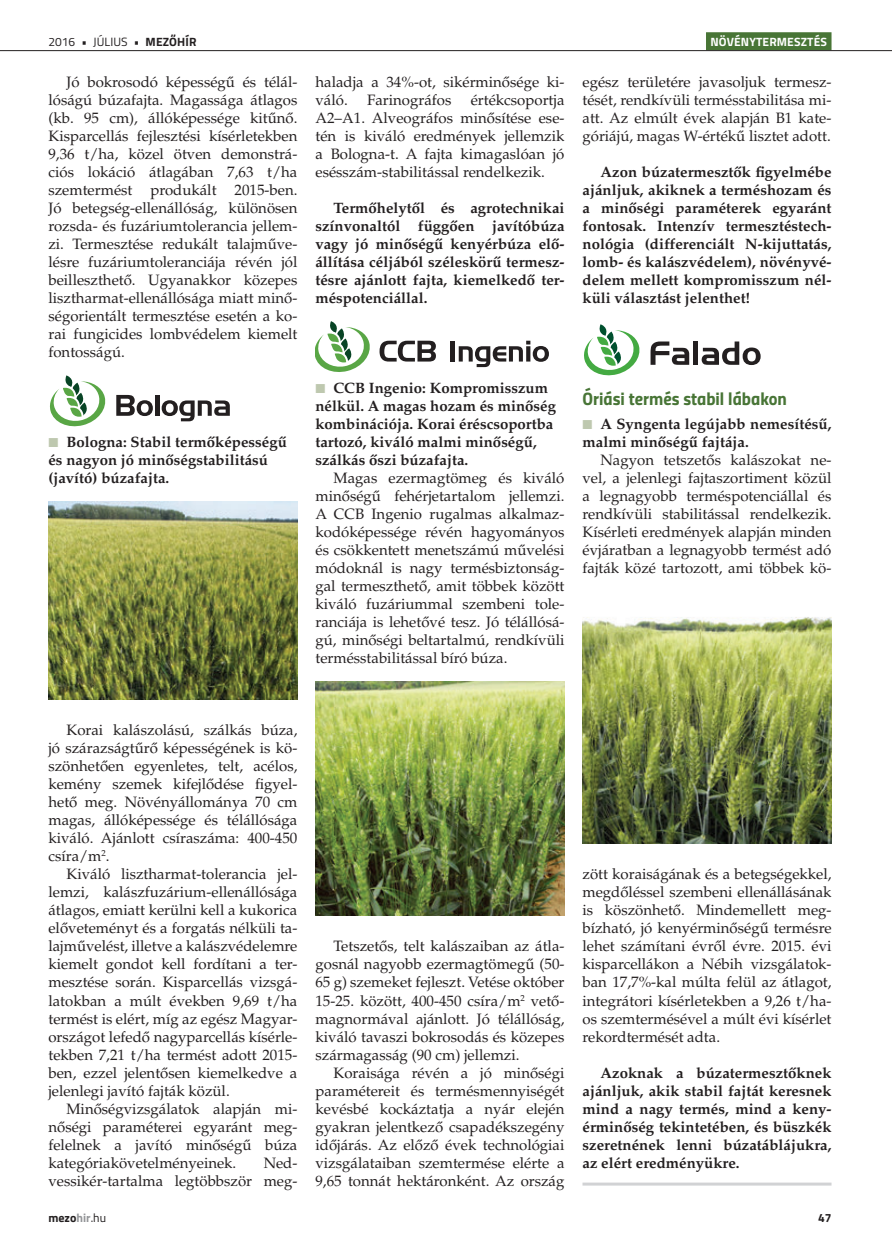
<style>
.page{position:relative;width:892px;height:1259px;background:#fff}
.page>*{position:absolute;margin:0;border:0;box-sizing:border-box;transform-origin:0 0}
.t1{font:18px "Titillium Bold Upright";color:#487536}
.t2{font:15px/18px "Palatino LT Std";color:#231f20;text-align:justify}
.t3{font:700 15px/18px "Palatino LT Std";color:#231f20}
.t4{font:12px "Titillium";letter-spacing:.01em;color:#231f20}
.t5{font:700 12px "Titillium";letter-spacing:.01em;color:#fff}
.t6{font:700 12px "Titillium";color:#231f20}
.s1{font-weight:700}
.s2{color:#939598}
.s3{font-weight:400}
</style>
<div class="page">
<div style="left:706px;top:32px;width:125px;height:18px;background:#487536"></div>
<hr style="left:0;top:50px;width:892px;height:1px;background:#231f20">
<svg style="left:50px;top:375px;width:56px;height:52px"></svg>
<svg style="left:116px;top:395px;width:37px;height:21px"></svg>
<hr style="left:155px;top:395px;width:4px;height:21px;background:#231f20">
<svg style="left:162px;top:400px;width:68px;height:21px"></svg>
<svg style="left:315px;top:321px;width:55px;height:51px"></svg>
<svg style="left:380px;top:341px;width:56px;height:20px"></svg>
<hr style="left:451px;top:341px;width:4px;height:20px;background:#231f20">
<svg style="left:459px;top:341px;width:90px;height:26px"></svg>
<hr style="left:582px;top:1182px;width:249px;height:3px;background:#d1d2d4">
<svg style="left:584px;top:324px;width:56px;height:52px"></svg>
<svg style="left:650px;top:341px;width:39px;height:24px"></svg>
<div style="left:693px;top:341px;width:5px;height:24px;background:#231f20"></div>
<svg style="left:702px;top:341px;width:59px;height:24px"></svg>
<img style="left:48px;top:501px;width:249px;height:198px">
<img style="left:315px;top:681px;width:249px;height:234px">
<img style="left:582px;top:617px;width:249px;height:226px">
<p class="t4" style="left:48px;top:33px;width:150px">2016 • JÚLIUS • <span class="s1">MEZŐHÍR</span></p>
<p class="t5" style="left:710px;top:32px;width:118px">NÖVÉNYTERMESZTÉS</p>
<p class="t2" style="left:48px;top:73px;width:251px;text-indent:18px">Jó bokrosodó képességű és télál&shy;lóságú búzafajta. Magassága átlagos (kb. 95 cm), állóképessége kitűnő.<br>Kisparcellás fejlesztési kísérletekben 9,36 t/ha, közel ötven demonstrá&shy;ciós lokáció átlagában 7,63 t/ha szemtermést produkált 2015-ben.<br>Jó betegség-ellenállóság, különösen rozsda- és fuzáriumtolerancia jellem&shy;zi. Termesztése redukált talajműve&shy;lésre fuzáriumtoleranciája révén jól beilleszthető. Ugyanakkor közepes lisztharmat-ellenállósága miatt minő&shy;ségorientált termesztése esetén a ko&shy;rai fungicides lombvédelem kiemelt fontosságú.</p>
<p class="t3" style="left:48px;top:433px;width:240px;text-indent:18px">Bologna: Stabil termőképességű és nagyon jó minőségstabilitású (javító) búzafajta.</p>
<p class="t2" style="left:315px;top:73px;width:250px">haladja a 34%-ot, sikérminősége ki&shy;váló.</p>
<p class="t2" style="left:367px;top:91px;width:86px">Farinográfos</p>
<p class="t2" style="left:315px;top:91px;width:251px;text-indent:155px">értékcsoportja A2–A1. Alveográfos minősítése ese&shy;tén is kiváló eredmények jellemzik a Bologna-t. A fajta kimagaslóan jó esésszám-stabilitással rendelkezik.</p>
<p class="t3" style="left:315px;top:199px;width:251px;text-align:justify;text-indent:18px">Termőhelytől és agrotechnikai színvonaltól függően javítóbúza vagy jó minőségű kenyérbúza elő&shy;állítása céljából széleskörű termesz&shy;tésre ajánlott fajta, kiemelkedő ter&shy;méspotenciállal.</p>
<p class="t2" style="left:582px;top:73px;width:251px">egész területére javasoljuk termesz&shy;tését, rendkívüli termésstabilitása mi&shy;att. Az elmúlt évek alapján B1 kate&shy;góriájú, magas W-értékű lisztet adott.</p>
<p class="t3" style="left:582px;top:163px;width:250px;text-align:justify;text-indent:18px">Azon búzater mesztők gyelmébe ajánljuk, akiknek a terméshozam és a minőségi paraméterek egyaránt fontosak. Intenzív termesztéstech&shy;nológia (differenciált N-kijuttatás, lomb- és kalászvédelem), növényvé&shy;delem mellett kompromisszum nél&shy;küli választást jelenthet!</p>
<p class="t3" style="left:315px;top:379px;width:242px;text-indent:18px">CCB Ingenio: Kompromisszum nélkül. A magas hozam és minőség kombinációja. Korai éréscsoportba tartozó, kiváló malmi minőségű, szálkás őszi búzafajta.</p>
<p class="t2" style="left:315px;top:469px;width:251px;text-indent:18px">Magas ezermagtömeg és kiváló minőségű fehérjetartalom jellemzi.<br>A CCB Ingenio rugalmas alkalmaz&shy;kodóképessége révén hagyományos és csökkentett menetszámú művelési módoknál is nagy termésbiztonság&shy;gal termeszthető, amit többek között kiváló fuzáriummal szembeni tole&shy;ranciája is lehetővé tesz. Jó télállósá&shy;gú, minőségi beltartalmú, rendkívüli termésstabilitással bíró búza.</p>
<p class="t1" style="left:582px;top:384px;width:206px">Óriási termés stabil lábakon</p>
<p class="t3" style="left:582px;top:415px;width:250px;text-indent:18px">A Syngenta legújabb nemesítésű, malmi minőségű fajtája.</p>
<p class="t2" style="left:582px;top:451px;width:251px;text-indent:18px">Nagyon tetszetős kalászokat ne&shy;vel, a jelenlegi fajtaszortiment közül a legnagyobb terméspotenciállal és rendkívüli stabilitással rendelkezik.<br>Kísérleti eredmények alapján minden évjáratban a legnagyobb termést adó fajták közé tartozott, ami többek kö-</p>
<p class="t2" style="left:48px;top:721px;width:251px;text-indent:18px">Korai kalászolású, szálkás búza, jó szárazságtűrő képességének is kö&shy;szönhetően egyenletes, telt, acélos, kemény szemek kifejlődése</p>
<p class="t2" style="left:48px;top:775px;width:251px;text-indent:216px">gyel&shy;hető meg. Növényállománya 70 cm magas, állóképessége és télállósága kiváló. Ajánlott csíraszáma: 400-450 csíra/m<sup>2</sup>.</p>
<p class="t2" style="left:48px;top:865px;width:251px;text-indent:18px">Kiváló lisztharmat-tolerancia jel&shy;lemzi, kalászfuzárium-ellenállósága átlagos, emiatt kerülni kell a kukorica előveteményt és a forgatás nélküli ta&shy;lajművelést, illetve a kalászvédelemre kiemelt gondot kell fordítani a ter&shy;mesztése során. Kisparcellás vizsgá&shy;latokban a múlt években 9,69 t/ha termést is elért, míg az egész Magyar&shy;országot lefedő nagyparcellás kísérle&shy;tekben 7,21 t/ha termést adott 2015- ben, ezzel jelentősen kiemelkedve a jelenlegi javító fajták közül.</p>
<p class="t2" style="left:48px;top:1099px;width:251px;text-indent:18px">Minőségvizsgálatok alapján mi&shy;nőségi paraméterei egyaránt meg&shy;felelnek a javító minőségű búza kategóriakövetelményeinek.</p>
<p class="t2" style="left:48px;top:1153px;width:251px;text-align:right">Ned-<br>vessikér-tartalma legtöbbször meg-</p>
<p class="t2" style="left:315px;top:937px;width:251px;text-indent:18px">Tetszetős, telt kalászaiban az átla&shy;gosnál nagyobb ezermagtömegű (50- 65 g) szemeket fejleszt. Vetése október 15-25. között, 400-450 csíra/m<sup>2</sup> vető&shy;magnormával ajánlott. Jó télállóság, kiváló tavaszi bokrosodás és közepes szármagasság (90 cm) jellemzi.</p>
<p class="t2" style="left:315px;top:1063px;width:251px;text-indent:18px">Koraisága révén a jó minőségi paramétereit és termésmennyiségét kevésbé kockáztatja a nyár elején gyakran jelentkező csapadékszegény időjárás. Az előző évek technológiai vizsgálataiban szemtermése elérte a 9,65 tonnát hektáronként. Az ország</p>
<p class="t2" style="left:582px;top:865px;width:251px">zött koraiságának és a betegségekkel, megdőléssel szembeni ellenállásának is köszönhető. Mindemellett meg&shy;bízható, jó kenyérminőségű termésre lehet számítani évről évre. 2015. évi kisparcellákon a Nébih vizsgálatok&shy;ban 17,7%-kal múlta felül az átlagot, integrátori kísérletekben a 9,26 t/ha&shy;os szemtermésével a múlt évi kísérlet rekordtermését adta.</p>
<p class="t3" style="left:582px;top:1063px;width:251px;text-align:justify;text-indent:18px">Azoknak a búzatermesztőknek ajánljuk, akik stabil fajtát keresnek mind a nagy termés, mind a keny&shy;érminőség tekintetében, és büszkék szeretnének lenni búzatáblájukra, az elért eredményükre.</p>
<p class="t6" style="left:48px;top:1208px;width:59px">mezo<span class="s2">hir</span><span class="s3">.hu</span></p>
<p class="t6" style="left:818px;top:1208px;width:15px">47</p>
</div>
